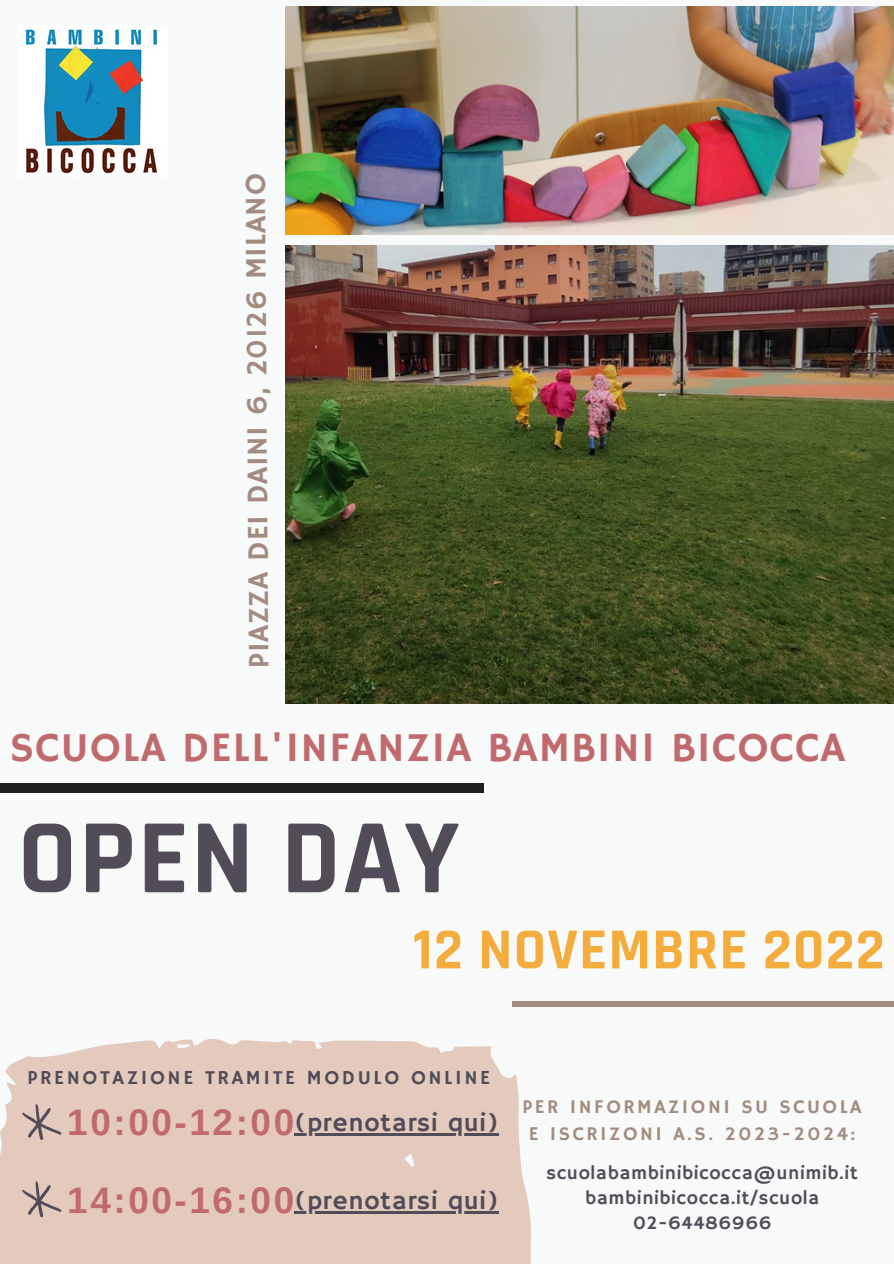
<style>
.page{position:relative;width:894px;height:1264px;background:#fff}
.page>*{position:absolute;margin:0;border:0;box-sizing:border-box;transform-origin:0 0}
.t1{font:700 106.8px "Rajdhani";letter-spacing:.02em;color:#514c58}
.t2{font:700 58.65px "Rajdhani";letter-spacing:.02em;color:#f4ad3c}
.t3{font:41.7px "Hammersmith One";letter-spacing:.03em;color:#c16a6e}
.t4{font:700 36.9px "Arimo";letter-spacing:.07em;color:#c16a6e}
.t5{font:29.55px "Hammersmith One";letter-spacing:.01em;color:#a28b80}
.t6{font:25.95px "Hammersmith One";letter-spacing:.03em;color:#514c58}
.t7{font:19.8px "Hammersmith One";letter-spacing:.13em;color:#514c58}
.t8{font:19.35px/27px "Hammersmith One";letter-spacing:.13em;color:#a28b80;text-align:center}
.t9{font:19.2px/24.8px "Hammersmith One";letter-spacing:.03em;color:#514c58;text-align:center}
.s1{font-family:"Arimo";font-weight:700;font-size:36.9px;color:#c16a6e}
</style>
<div class="page">
<div style="left:0;top:0;width:893px;height:1263px;background:#f7faf9"></div>
<img style="left:285px;top:6px;width:608px;height:229px">
<img style="left:285px;top:246px;width:608px;height:457px">
<div style="left:0;top:783px;width:484px;height:9px;background:#1f1f1f"></div>
<div style="left:512px;top:1001px;width:381px;height:5px;background:#a28b80"></div>
<img style="left:25px;top:28px;width:132px;height:146px">
<div style="left:0;top:1039px;width:531px;height:224px;background:#e4cabd"></div>
<svg style="left:22px;top:1103px;width:40px;height:36px"></svg>
<svg style="left:22px;top:1181px;width:40px;height:36px"></svg>
<hr style="left:294px;top:1133px;width:205px;height:2px;background:#514c58">
<hr style="left:294px;top:1210px;width:205px;height:3px;background:#514c58">
<h3 class="t5" style="left:240px;top:667px;width:496px;rotate:-90deg">PIAZZA DEI DAINI 6, 20126 MILANO</h3>
<h3 class="t3" style="left:10px;top:724px;width:836px">SCUOLA DELL'INFANZIA BAMBINI BICOCCA</h3>
<h1 class="t1" style="left:18px;top:793px;width:443px">OPEN DAY</h1>
<h2 class="t2" style="left:413px;top:913px;width:473px">12 NOVEMBRE 2022</h2>
<p class="t7" style="left:28px;top:1066px;width:464px">PRENOTAZIONE TRAMITE MODULO ONLINE</p>
<h3 class="t6" style="left:67px;top:1108px;width:432px"><span class="s1">10:00-12:00</span>(prenotarsi qui)</h3>
<h3 class="t4" style="left:67px;top:1179px;width:228px">14:00-16:00</h3>
<h3 class="t6" style="left:294px;top:1185px;width:205px">(prenotarsi qui)</h3>
<p class="t8" style="left:522px;top:1094px;width:340px">PER INFORMAZIONI SU SCUOLA<br>E ISCRIZONI A.S. 2023-2024:</p>
<p class="t9" style="left:546px;top:1161px;width:313px">scuolabambinibicocca@unimib.it bambinibicocca.it/scuola<br>02-64486966</p>
</div>
